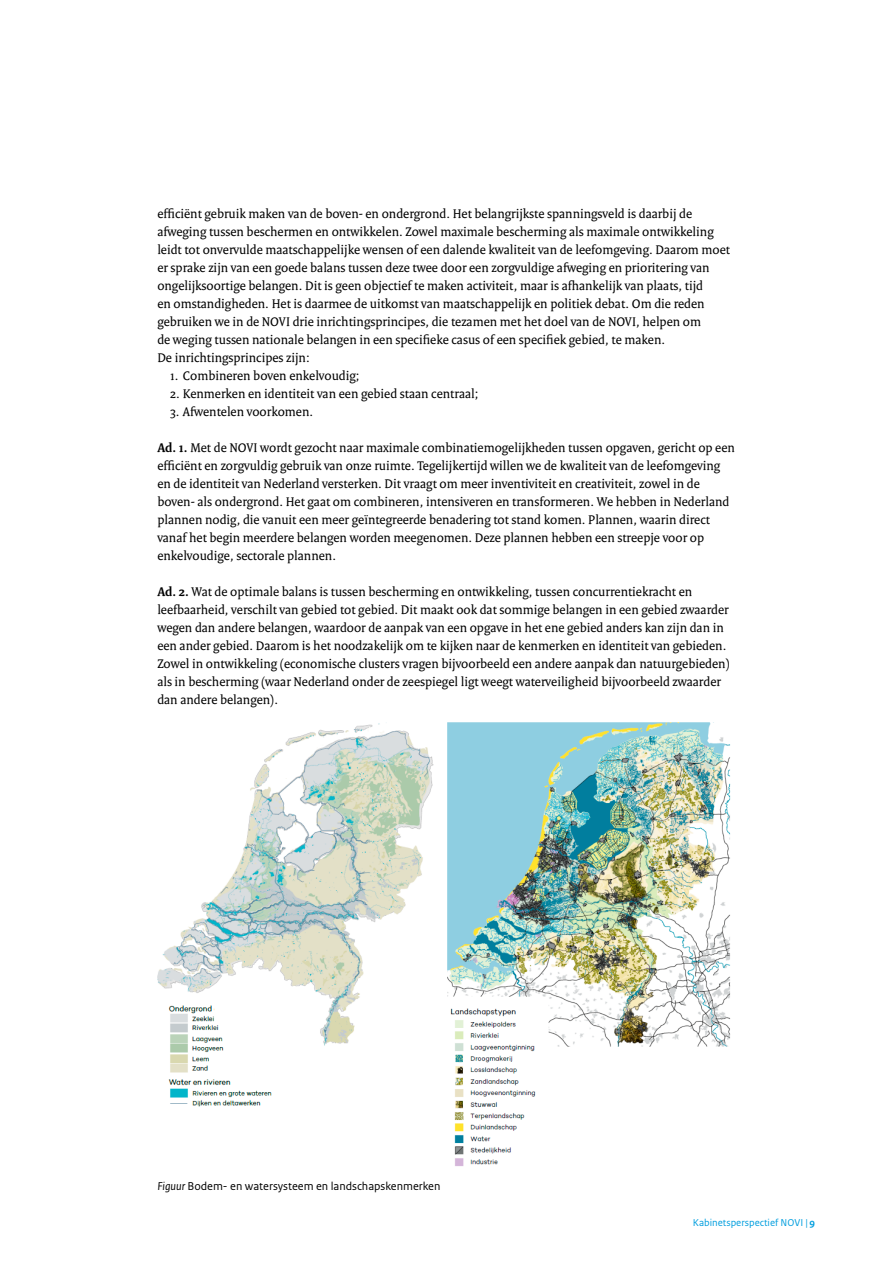
<style>
.page{position:relative;width:893px;height:1263px;background:#fff}
.page>*{position:absolute;margin:0;border:0;box-sizing:border-box;transform-origin:0 0}
.t1{font:13.5px/18px "Rijksoverheid Serif";color:#000}
.t2{font:12px "Rijksoverheid Sans Text";color:#000}
.t3{font:10.5px "Rijksoverheid Sans Text";color:#009ede}
.s1{font-weight:700}
.s2{font-style:italic}
</style>
<div class="page">
<img style="left:157px;top:722px;width:574px;height:444px">
<p class="t1" style="left:157px;top:204px;width:574px">efficiënt gebruik maken van de boven- en ondergrond. Het belangrijkste spanningsveld is daarbij de afweging tussen beschermen en ontwikkelen. Zowel maximale bescherming als maximale ontwikkeling leidt tot onvervulde maatschappelijke wensen of een dalende kwaliteit van de leefomgeving. Daarom moet er sprake zijn van een goede balans tussen deze twee door een zorgvuldige afweging en prioritering van ongelijksoortige belangen. Dit is geen objectief te maken activiteit, maar is afhankelijk van plaats, tijd<br>en omstandigheden. Het is daarmee de uitkomst van maatschappelijk en politiek debat. Om die reden gebruiken we in de NOVI drie inrichtingsprincipes, die tezamen met het doel van de NOVI, helpen om<br>de weging tussen nationale belangen in een specifieke casus of een specifiek gebied, te maken.<br>De inrichtingsprincipes zijn:</p>
<p class="t1" style="left:170px;top:366px;width:191px">1. Combineren boven enkelvoudig;</p>
<p class="t1" style="left:170px;top:384px;width:310px">2. Kenmerken en identiteit van een gebied staan centraal;</p>
<p class="t1" style="left:170px;top:402px;width:145px">3. Afwentelen voorkomen.</p>
<p class="t1" style="left:157px;top:438px;width:579px"><span class="s1">Ad. 1.</span> Met de NOVI wordt gezocht naar maximale combinatiemogelijkheden tussen opgaven, gericht op een efficiënt en zorgvuldig gebruik van onze ruimte. Tegelijkertijd willen we de kwaliteit van de leefomgeving en de identiteit van Nederland versterken. Dit vraagt om meer inventiviteit en creativiteit, zowel in de boven- als ondergrond. Het gaat om combineren, intensiveren en transformeren. We hebben in Nederland plannen nodig, die vanuit een meer geïntegreerde benadering tot stand komen. Plannen, waarin direct vanaf het begin meerdere belangen worden meegenomen. Deze plannen hebben een streepje voor op enkelvoudige, sectorale plannen.</p>
<p class="t1" style="left:157px;top:582px;width:574px"><span class="s1">Ad. 2.</span> Wat de optimale balans is tussen bescherming en ontwikkeling, tussen concurrentiekracht en leefbaarheid, verschilt van gebied tot gebied. Dit maakt ook dat sommige belangen in een gebied zwaarder wegen dan andere belangen, waardoor de aanpak van een opgave in het ene gebied anders kan zijn dan in een ander gebied. Daarom is het noodzakelijk om te kijken naar de kenmerken en identiteit van gebieden.<br>Zowel in ontwikkeling (economische clusters vragen bijvoorbeeld een andere aanpak dan natuurgebieden) als in bescherming (waar Nederland onder de zeespiegel ligt weegt waterveiligheid bijvoorbeeld zwaarder dan andere belangen).</p>
<p class="t2" style="left:157px;top:1179px;width:285px"><span class="s2">Figuur</span> Bodem- en watersysteem en landschapskenmerken</p>
<p class="t3" style="left:693px;top:1216px;width:124px">Kabinetsperspectief NOVI | <span class="s1">9</span></p>
</div>
